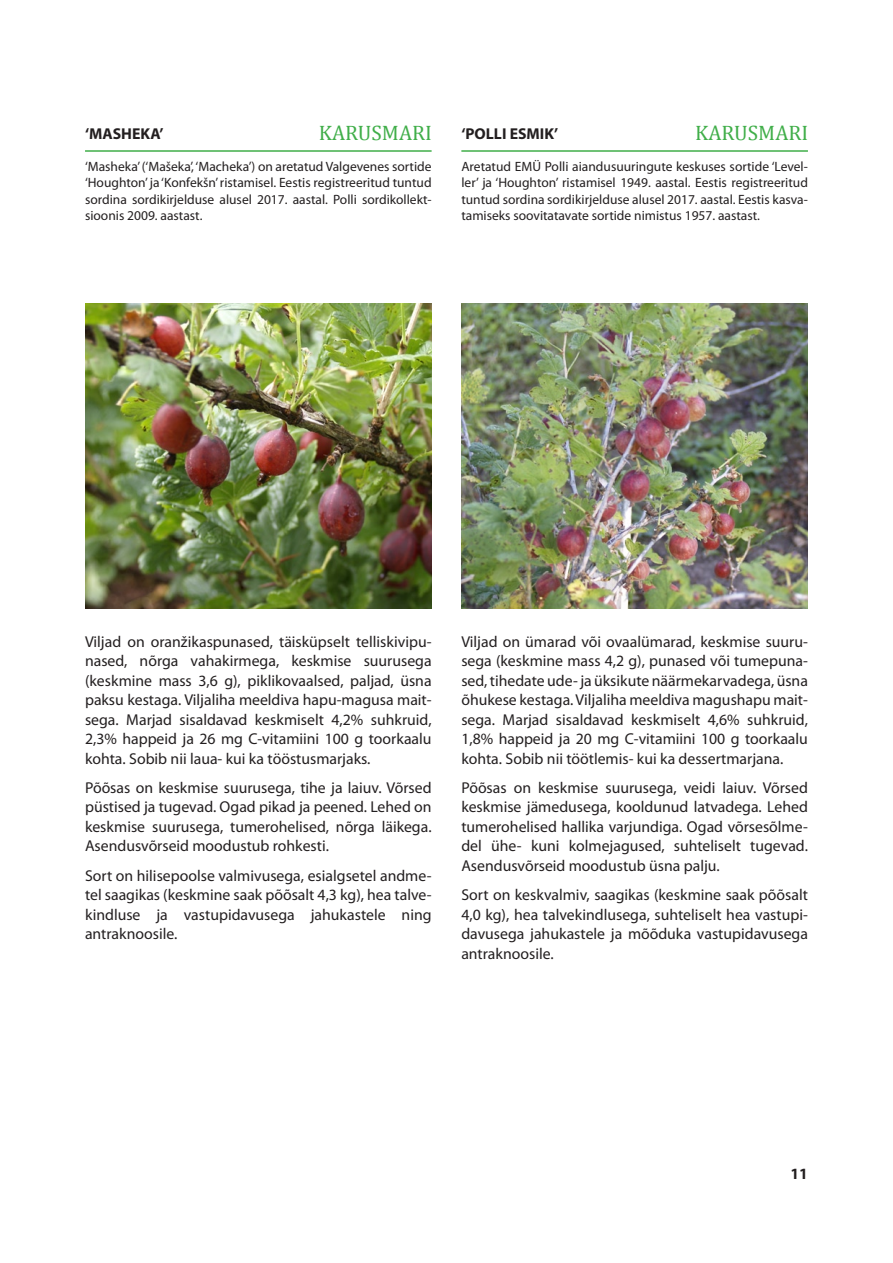
<style>
.page{position:relative;width:893px;height:1263px;background:#fff}
.page>*{position:absolute;margin:0;border:0;box-sizing:border-box;transform-origin:0 0}
.t1{font:21px "Cambria";color:#40ae49}
.t2{font:15.75px/19.5px "Myriad Pro";color:#231f20;text-align:justify}
.t3{font:700 15.75px "Myriad Pro";color:#231f20}
.t4{font:13.5px/16.5px "Myriad Pro";color:#231f20;text-align:justify}
</style>
<div class="page">
<hr style="left:85px;top:150px;width:347px;height:2px;background:#40ae49">
<hr style="left:461px;top:150px;width:347px;height:2px;background:#40ae49">
<img style="left:85px;top:303px;width:347px;height:305px">
<img style="left:461px;top:303px;width:347px;height:305px">
<h1 class="t1" style="left:319px;top:120px;width:114px">KARUSMARI</h1>
<p class="t3" style="left:461px;top:125px;width:98px">‘POLLI ESMIK’</p>
<p class="t4" style="left:461px;top:158px;width:348px">Aretatud EMÜ Polli aiandusuuringute keskuses sortide ‘Level&shy;ler’ ja ‘Houghton’ ristamisel 1949. aastal. Eestis registreeritud tuntud sordina sordikirjelduse alusel 2017. aastal. Eestis kasva&shy;tamiseks soovitatavate sortide nimistus 1957. aastast.</p>
<h1 class="t1" style="left:695px;top:120px;width:114px">KARUSMARI</h1>
<p class="t3" style="left:85px;top:125px;width:80px">‘MASHEKA’</p>
<p class="t4" style="left:85px;top:158px;width:348px">‘Masheka’ (‘Mašeka’, ‘Macheka’) on aretatud Valgevenes sortide ‘Houghton’ ja ‘Konfekšn’ ristamisel. Eestis registreeritud tuntud sordina sordikirjelduse alusel 2017. aastal. Polli sordikollekt&shy;sioonis 2009. aastast.</p>
<p class="t2" style="left:85px;top:632px;width:348px">Viljad on oranžikaspunased, täisküpselt telliskivipu&shy;nased, nõrga vahakirmega, keskmise suurusega (keskmine mass 3,6 g), piklikovaalsed, paljad, üsna paksu kestaga. Viljaliha meeldiva hapu-magusa mait&shy;sega. Marjad sisaldavad keskmiselt 4,2% suhkruid, 2,3% happeid ja 26 mg C-vitamiini 100 g toorkaalu kohta. Sobib nii laua- kui ka tööstusmarjaks.</p>
<p class="t2" style="left:85px;top:778px;width:348px">Põõsas on keskmise suurusega, tihe ja laiuv. Võrsed püstised ja tugevad. Ogad pikad ja peened. Lehed on keskmise suurusega, tumerohelised, nõrga läikega.<br>Asendusvõrseid moodustub rohkesti.</p>
<p class="t2" style="left:85px;top:866px;width:348px">Sort on hilisepoolse valmivusega, esialgsetel andme&shy;tel saagikas (keskmine saak põõsalt 4,3 kg), hea talve&shy;kindluse ja vastupidavusega jahukastele ning antraknoosile.</p>
<p class="t2" style="left:461px;top:632px;width:348px">Viljad on ümarad või ovaalümarad, keskmise suuru&shy;sega (keskmine mass 4,2 g), punased või tumepuna&shy;sed, tihedate ude- ja üksikute näärmekarvadega, üsna õhukese kestaga. Viljaliha meeldiva magushapu mait&shy;sega. Marjad sisaldavad keskmiselt 4,6% suhkruid, 1,8% happeid ja 20 mg C-vitamiini 100 g toorkaalu kohta. Sobib nii töötlemis- kui ka dessertmarjana.</p>
<p class="t2" style="left:461px;top:778px;width:348px">Põõsas on keskmise suurusega, veidi laiuv. Võrsed keskmise jämedusega, kooldunud latvadega. Lehed tumerohelised hallika varjundiga. Ogad võrsesõlme&shy;del ühe- kuni kolmejagused, suhteliselt tugevad.<br>Asendusvõrseid moodustub üsna palju.</p>
<p class="t2" style="left:461px;top:885px;width:348px">Sort on keskvalmiv, saagikas (keskmine saak põõsalt 4,0 kg), hea talvekindlusega, suhteliselt hea vastupi&shy;davusega jahukastele ja mõõduka vastupidavusega antraknoosile.</p>
<p class="t3" style="left:790px;top:1165px;width:19px">11</p>
</div>
